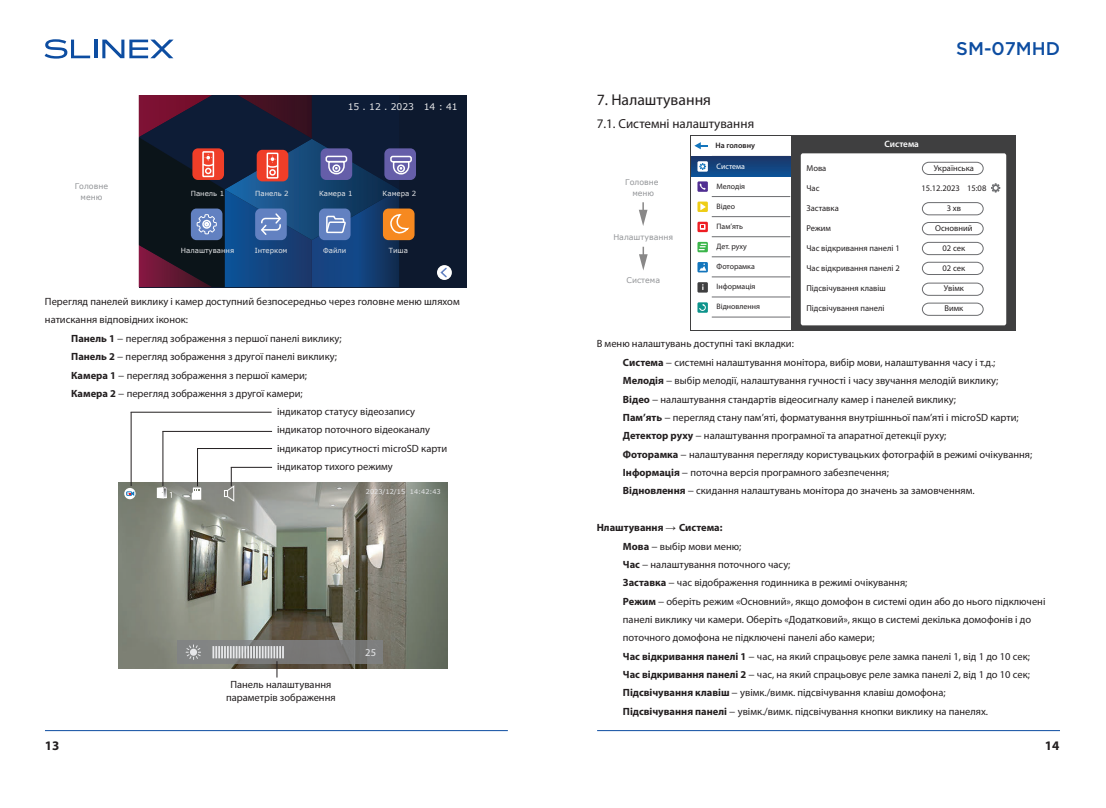
<style>
.page{position:relative;width:1106px;height:808px;background:#fff}
.page>*{position:absolute;margin:0;border:0;box-sizing:border-box;transform-origin:0 0}
.t1{font:500 18.3px "Gotham Pro";color:#0d4da1}
.t2{font:15.75px "Myriad Pro";color:#231f20}
.t3{font:13.05px "Myriad Pro";color:#231f20}
.t4{font:700 13.05px "Myriad Pro";color:#231f20}
.t5{font:10.5px/18.3px "Myriad Pro";color:#231f20}
.t6{font:10.5px "Myriad Pro";color:#e6e7e9}
.t7{font:9.15px "Verdana";color:#e6e7e9}
.t8{font:600 9.15px "Myriad Pro";color:#fff}
.t9{font:8.55px "Myriad Pro";color:#231f20}
.t10{font:7.8px "Myriad Pro";color:#231f20}
.t11{font:7.8px/10.5px "Verdana";color:#939598;text-align:center}
.t12{font:600 7.8px "Myriad Pro";color:#231f20}
.t13{font:7.8px "Myriad Pro";color:#fff}
.t14{font:7.05px "Verdana";color:#e6e7e9}
.t15{font:6.6px "Verdana";color:#e6e7e9}
.s1{font-weight:700}
.s2{font-family:"Arial";font-weight:700}
</style>
<div class="page">
<svg style="left:45px;top:39px;width:45px;height:20px"></svg>
<hr style="left:94px;top:40px;width:3px;height:18px;background:#0d4da1">
<svg style="left:102px;top:40px;width:71px;height:18px"></svg>
<hr style="left:45px;top:730px;width:463px;height:1px;background:#0d4da1">
<hr style="left:597px;top:730px;width:463px;height:1px;background:#0d4da1">
<img style="left:119px;top:483px;width:328px;height:186px">
<svg style="left:124px;top:488px;width:12px;height:11px"></svg>
<svg style="left:157px;top:487px;width:15px;height:11px"></svg>
<svg style="left:192px;top:487px;width:9px;height:13px"></svg>
<hr style="left:131px;top:412px;width:140px;height:1px;background:#231f20">
<hr style="left:131px;top:412px;width:1px;height:74px;background:#231f20">
<hr style="left:163px;top:431px;width:108px;height:1px;background:#231f20">
<hr style="left:162px;top:431px;width:1px;height:55px;background:#231f20">
<hr style="left:197px;top:448px;width:74px;height:1px;background:#231f20">
<hr style="left:197px;top:448px;width:1px;height:38px;background:#231f20">
<hr style="left:231px;top:467px;width:40px;height:1px;background:#231f20">
<svg style="left:223px;top:467px;width:12px;height:35px"></svg>
<svg style="left:126px;top:491px;width:9px;height:5px"></svg>
<svg style="left:639px;top:202px;width:8px;height:24px"></svg>
<svg style="left:639px;top:247px;width:8px;height:23px"></svg>
<div style="left:690px;top:135px;width:326px;height:196px;background:#3f3f40"></div>
<div style="left:691px;top:136px;width:99px;height:194px;background:#fff"></div>
<div style="left:800px;top:153px;width:206px;height:172px;background:#fff;border-radius:2px"></div>
<svg style="left:694px;top:142px;width:14px;height:7px"></svg>
<svg style="left:697px;top:242px;width:11px;height:10px"></svg>
<svg style="left:698px;top:244px;width:8px;height:6px"></svg>
<div style="left:697px;top:302px;width:11px;height:11px;background:#0d938b"></div>
<svg style="left:699px;top:304px;width:7px;height:7px"></svg>
<svg style="left:697px;top:222px;width:11px;height:10px"></svg>
<svg style="left:700px;top:224px;width:5px;height:6px"></svg>
<div style="left:697px;top:282px;width:11px;height:11px;background:#3f3f40"></div>
<div style="left:697px;top:181px;width:11px;height:11px;background:#502e92"></div>
<svg style="left:699px;top:183px;width:6px;height:7px"></svg>
<div style="left:697px;top:202px;width:11px;height:10px;background:#eecd16"></div>
<svg style="left:700px;top:203px;width:5px;height:7px"></svg>
<hr style="left:711px;top:317px;width:79px;height:1px;background:#6c6d70">
<hr style="left:711px;top:297px;width:79px;height:1px;background:#6c6d70">
<hr style="left:711px;top:277px;width:79px;height:1px;background:#6c6d70">
<hr style="left:711px;top:257px;width:79px;height:1px;background:#6c6d70">
<hr style="left:711px;top:236px;width:79px;height:1px;background:#6c6d70">
<hr style="left:711px;top:216px;width:79px;height:1px;background:#6c6d70">
<hr style="left:711px;top:196px;width:79px;height:1px;background:#6c6d70">
<svg style="left:691px;top:156px;width:99px;height:21px;background:#13437e"></svg>
<div style="left:697px;top:161px;width:11px;height:11px;background:#fff"></div>
<svg style="left:699px;top:163px;width:7px;height:7px"></svg>
<div style="left:697px;top:262px;width:11px;height:10px;background:#1375bc"></div>
<svg style="left:699px;top:263px;width:7px;height:8px"></svg>
<svg style="left:922px;top:162px;width:61px;height:13px"></svg>
<svg style="left:922px;top:202px;width:61px;height:13px"></svg>
<svg style="left:922px;top:222px;width:61px;height:13px"></svg>
<svg style="left:922px;top:242px;width:61px;height:13px"></svg>
<svg style="left:922px;top:262px;width:61px;height:13px"></svg>
<svg style="left:922px;top:283px;width:61px;height:13px"></svg>
<svg style="left:922px;top:303px;width:61px;height:13px"></svg>
<div style="left:139px;top:95px;width:328px;height:192px;background:#0d192e"></div>
<div style="left:383px;top:209px;width:31px;height:31px;background:#f68920;border-radius:6px"></div>
<svg style="left:437px;top:265px;width:15px;height:15px"></svg>
<svg style="left:439px;top:266px;width:9px;height:13px"></svg>
<div style="left:384px;top:148px;width:32px;height:32px;background:#655ea9;border-radius:6px"></div>
<div style="left:390px;top:156px;width:22px;height:6px;border:2px solid #fff;border-radius:2px"></div>
<svg style="left:139px;top:95px;width:271px;height:192px"></svg>
<div style="left:177px;top:640px;width:206px;height:24px;background:#797979"></div>
<svg style="left:186px;top:645px;width:15px;height:14px"></svg>
<div style="left:190px;top:649px;width:7px;height:7px;background:#e6e7e9;border-radius:50%"></div>
<svg style="left:212px;top:646px;width:72px;height:31px"></svg>
<svg style="left:991px;top:183px;width:9px;height:10px"></svg>
<p class="t7" style="left:348px;top:101px;width:112px">15 . 12 . 2023 14 : 41</p>
<p class="t2" style="left:596px;top:90px;width:116px">7. Налаштування</p>
<p class="t3" style="left:596px;top:116px;width:159px">7.1. Системні налаштування</p>
<p class="t1" style="left:956px;top:38px;width:105px">SM-07MHD</p>
<p class="t12" style="left:715px;top:140px;width:41px">На головну</p>
<p class="t8" style="left:884px;top:138px;width:36px">Система</p>
<p class="t9" style="left:806px;top:163px;width:21px">Мова</p>
<p class="t9" style="left:806px;top:183px;width:15px">Час</p>
<p class="t9" style="left:806px;top:203px;width:34px">Заставка</p>
<p class="t9" style="left:806px;top:223px;width:26px">Режим</p>
<p class="t9" style="left:806px;top:243px;width:95px">Час відкривання панелі 1</p>
<p class="t9" style="left:806px;top:263px;width:95px">Час відкривання панелі 2</p>
<p class="t9" style="left:806px;top:283px;width:81px">Підсвічування клавіш</p>
<p class="t9" style="left:806px;top:303px;width:80px">Підсвічування панелі</p>
<p class="t13" style="left:716px;top:162px;width:30px">Система</p>
<p class="t10" style="left:716px;top:182px;width:30px">Мелодія</p>
<p class="t10" style="left:716px;top:202px;width:20px">Відео</p>
<p class="t10" style="left:716px;top:222px;width:28px">Пам’ять</p>
<p class="t10" style="left:716px;top:242px;width:32px">Дет. руху</p>
<p class="t10" style="left:716px;top:262px;width:40px">Фоторамка</p>
<p class="t10" style="left:716px;top:282px;width:40px">Інформація</p>
<p class="t10" style="left:716px;top:302px;width:45px">Відновлення</p>
<p class="t9" style="left:933px;top:163px;width:42px">Українська</p>
<p class="t9" style="left:921px;top:183px;width:67px">15.12.2023 15:08</p>
<p class="t9" style="left:946px;top:203px;width:16px">3 хв</p>
<p class="t9" style="left:935px;top:223px;width:39px">Основний</p>
<p class="t9" style="left:942px;top:243px;width:24px">02 сек</p>
<p class="t9" style="left:942px;top:263px;width:24px">02 сек</p>
<p class="t9" style="left:943px;top:283px;width:22px">Увімк</p>
<p class="t9" style="left:944px;top:303px;width:20px">Вимк</p>
<p class="t11" style="left:75px;top:181px;width:35px">Головне меню</p>
<p class="t11" style="left:625px;top:177px;width:35px">Головне меню</p>
<p class="t14" style="left:191px;top:188px;width:35px">Панель 1</p>
<p class="t14" style="left:382px;top:188px;width:35px">Камера 2</p>
<p class="t14" style="left:255px;top:188px;width:35px">Панель 2</p>
<p class="t14" style="left:319px;top:188px;width:35px">Камера 1</p>
<p class="t11" style="left:613px;top:232px;width:61px">Налаштування</p>
<p class="t11" style="left:626px;top:275px;width:35px">Система</p>
<p class="t14" style="left:181px;top:246px;width:55px">Налаштування</p>
<p class="t14" style="left:255px;top:246px;width:34px">Інтерком</p>
<p class="t14" style="left:323px;top:246px;width:25px">Файли</p>
<p class="t14" style="left:389px;top:246px;width:21px">Тиша</p>
<p class="t5" style="left:45px;top:292px;width:416px">Перегляд панелей виклику і камер доступний безпосередньо через головне меню шляхом</p>
<p class="t5" style="left:45px;top:311px;width:145px">натискання відповідних іконок:</p>
<p class="t5" style="left:71px;top:329px;width:272px"><span class="s1">Панель 1</span> − перегляд зображення з першої панелі виклику;</p>
<p class="t5" style="left:71px;top:347px;width:267px"><span class="s1">Панель 2</span> − перегляд зображення з другої панелі виклику;</p>
<p class="t5" style="left:71px;top:366px;width:237px"><span class="s1">Камера 1</span> − перегляд зображення з першої камери;</p>
<p class="t5" style="left:71px;top:384px;width:233px"><span class="s1">Камера 2</span> − перегляд зображення з другої камери;</p>
<p class="t5" style="left:623px;top:335px;width:411px;text-indent:-26px">В меню налаштувань доступні такі вкладки:<br><span class="s1">Система</span> − системні налаштування монітора, вибір мови, налаштування часу і т.д.; <span class="s1">Мелодія</span> − выбір мелодії, налаштування гучності і часу звучання мелодій виклику;<br><span class="s1">Відео</span> − налаштування стандартів відеосигналу камер і панелей виклику;<br><span class="s1">Пам’ять</span> − перегляд стану пам’яті, форматування внутрішнньої пам’яті і microSD карти; <span class="s1">Детектор руху</span> − налаштування програмної та апаратної детекції руху;<br><span class="s1">Фоторамка</span> − налаштування перегляду користувацьких фотографій в режимі очікування; <span class="s1">Інформація</span> − поточна версія програмного забезпечення;<br><span class="s1">Відновлення</span> − скидання налаштувань монітора до значень за замовченням.</p>
<p class="t5" style="left:623px;top:518px;width:424px;text-indent:-26px"><span class="s1">Нлаштування</span> <span class="s2">→</span> <span class="s1">Система:<br>Мова</span> − выбір мови меню;<br><span class="s1">Час</span> − налаштування поточного часу;<br><span class="s1">Заставка</span> − час відображення годинника в режимі очікування;<br><span class="s1">Режим</span> − оберіть режим «Основний», якщо домофон в системі один або до нього підключені панелі виклику чи камери. Оберіть «Додатковий», якщо в системі декілька домофонів і до поточного домофона не підключені панелі або камери;<br><span class="s1">Час відкривання панелі 1</span> − час, на який спрацьовує реле замка панелі 1, від 1 до 10 сек; <span class="s1">Час відкривання панелі 2</span> − час, на який спрацьовує реле замка панелі 2, від 1 до 10 сек; <span class="s1">Підсвічування клавіш</span> − увімк./вимк. підсвічування клавіш домофона;<br><span class="s1">Підсвічування панелі</span> − увімк./вимк. підсвічування кнопки виклику на панелях.</p>
<p class="t5" style="left:277px;top:402px;width:172px">індикатор статусу відеозапису індикатор поточного відеоканалу індикатор присутності microSD карти індикатор тихого режиму</p>
<p class="t15" style="left:366px;top:487px;width:76px">2023/12/15 14:42:43</p>
<p class="t6" style="left:365px;top:646px;width:12px">25</p>
<p class="t5" style="left:226px;top:678px;width:111px;line-height:13px;text-align:center">Панель налаштування параметрів зображення</p>
<p class="t4" style="left:45px;top:737px;width:16px">13</p>
<p class="t4" style="left:1044px;top:737px;width:16px">14</p>
</div>
